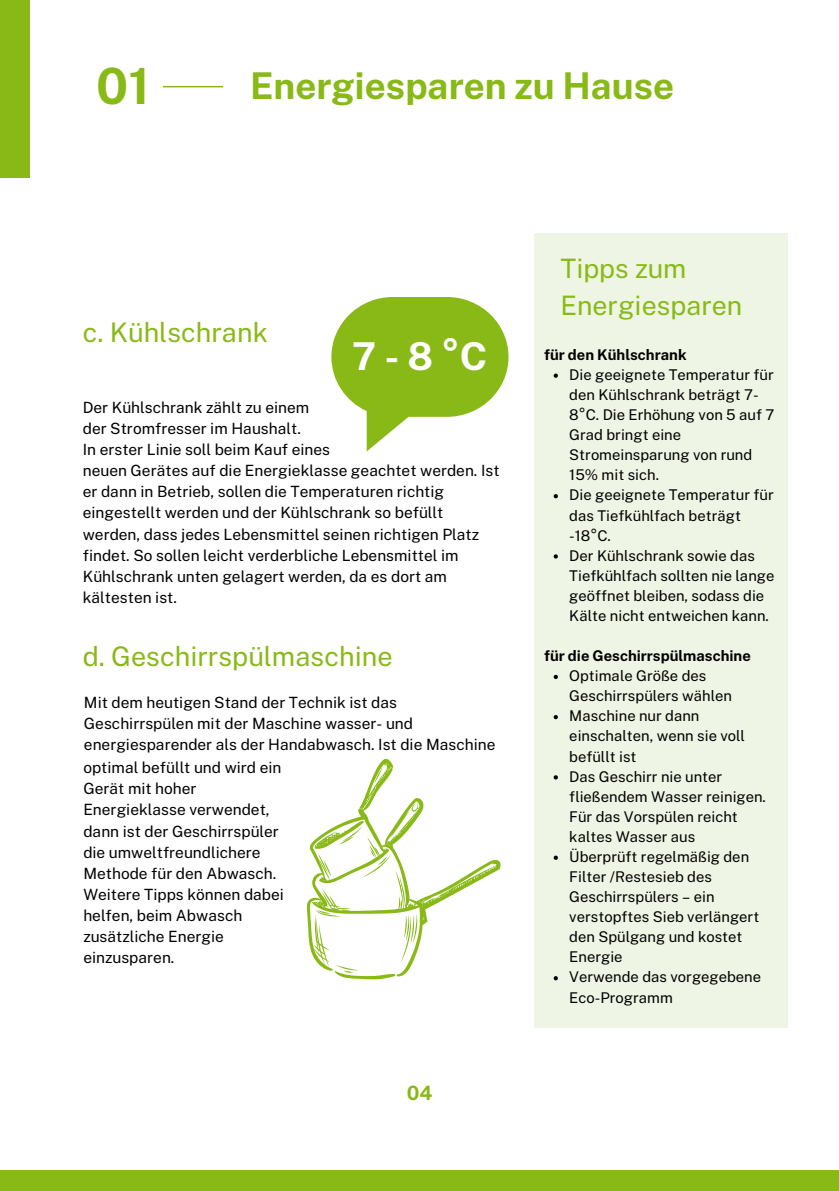
<style>
.page{position:relative;width:839px;height:1191px;background:#fff}
.page>*{position:absolute;margin:0;border:0;box-sizing:border-box;transform-origin:0 0}
.t1{font:700 50px "Public Sans";color:#89b917}
.t2{font:700 38.4px "Public Sans";color:#fff}
.t3{font:700 37px "Public Sans";color:#89b917}
.t4{font:27px "Public Sans";color:#89b917}
.t5{font:26.8px/37px "Public Sans";color:#89b917}
.t6{font:700 19.8px "Public Sans";color:#89b917}
.t7{font:15.4px/21.2px "Public Sans";color:#000}
.t8{font:14.8px/20px "Public Sans";color:#000}
.t9{font:700 14.8px "Public Sans";color:#000}
</style>
<div class="page">
<div style="left:534px;top:233px;width:253px;height:795px;background:#eef5e4"></div>
<hr style="left:163px;top:86px;width:60px;height:1px;background:#89b917">
<div style="left:0;top:1170px;width:838px;height:21px;background:#89b917"></div>
<svg style="left:331px;top:297px;width:177px;height:154px"></svg>
<svg style="left:553px;top:374px;width:5px;height:4px"></svg>
<svg style="left:553px;top:494px;width:5px;height:4px"></svg>
<svg style="left:553px;top:554px;width:5px;height:5px"></svg>
<svg style="left:553px;top:675px;width:5px;height:4px"></svg>
<svg style="left:553px;top:715px;width:5px;height:4px"></svg>
<svg style="left:553px;top:775px;width:5px;height:5px"></svg>
<svg style="left:553px;top:856px;width:5px;height:4px"></svg>
<svg style="left:553px;top:976px;width:5px;height:4px"></svg>
<svg style="left:307px;top:759px;width:193px;height:220px"></svg>
<div style="left:0;top:0;width:29px;height:178px;background:#89b917"></div>
<h1 class="t1" style="left:96px;top:57px;width:55px">01</h1>
<h3 class="t3" style="left:250px;top:63px;width:425px">Energiesparen zu Hause</h3>
<h3 class="t4" style="left:83px;top:317px;width:187px">c. Kühlschrank</h3>
<h2 class="t2" style="left:352px;top:334px;width:136px">7-8°C</h2>
<p class="t7" style="left:83px;top:397px;width:418px">Der Kühlschrank zählt zu einem<br>der Stromfresser im Haushalt.<br>In erster Linie soll beim Kauf eines<br>neuen Gerätes auf die Energieklasse geachtet werden. Ist er dann in Betrieb, sollen die Temperaturen richtig eingestellt werden und der Kühlschrank so befüllt werden, dass jedes Lebensmittel seinen richtigen Platz findet. So sollen leicht verderbliche Lebensmittel im Kühlschrank unten gelagert werden, da es dort am kältesten ist.</p>
<h3 class="t4" style="left:83px;top:640px;width:311px">d. Geschirrspülmaschine</h3>
<p class="t7" style="left:84px;top:691px;width:413px">Mit dem heutigen Stand der Technik ist das<br>Geschirrspülen mit der Maschine wasser- und energiesparender als der Handabwasch. Ist die Maschine</p>
<p class="t7" style="left:83px;top:757px;width:202px">optimal befüllt und wird ein<br>Gerät mit hoher<br>Energieklasse verwendet, dann ist der Geschirrspüler die umweltfreundlichere<br>Methode für den Abwasch.<br>Weitere Tipps können dabei helfen, beim Abwasch zusätzliche Energie einzusparen.</p>
<p class="t6" style="left:407px;top:1082px;width:27px">04</p>
<h3 class="t5" style="left:560px;top:250px;width:183px">Tipps zum<br>Energiesparen</h3>
<p class="t9" style="left:544px;top:346px;width:144px">für den Kühlschrank</p>
<p class="t8" style="left:569px;top:365px;width:206px">Die geeignete Temperatur für den Kühlschrank beträgt 7-<br>8°C. Die Erhöhung von 5 auf 7<br>Grad bringt eine<br>Stromeinsparung von rund<br>15% mit sich.<br>Die geeignete Temperatur für das Tiefkühlfach beträgt -18°C.<br>Der Kühlschrank sowie das<br>Tiefkühlfach sollten nie lange geöffnet bleiben, sodass die<br>Kälte nicht entweichen kann.</p>
<p class="t9" style="left:544px;top:647px;width:208px">für die Geschirrspülmaschine</p>
<p class="t8" style="left:569px;top:666px;width:198px">Optimale Größe des<br>Geschirrspülers wählen<br>Maschine nur dann einschalten, wenn sie voll befüllt ist<br>Das Geschirr nie unter fließendem Wasser reinigen.<br>Für das Vorspülen reicht kaltes Wasser aus<br>Überprüft regelmäßig den<br>Filter /Restesieb des<br>Geschirrspülers – ein verstopftes Sieb verlängert den Spülgang und kostet<br>Energie<br>Verwende das vorgegebene<br>Eco-Programm</p>
</div>
